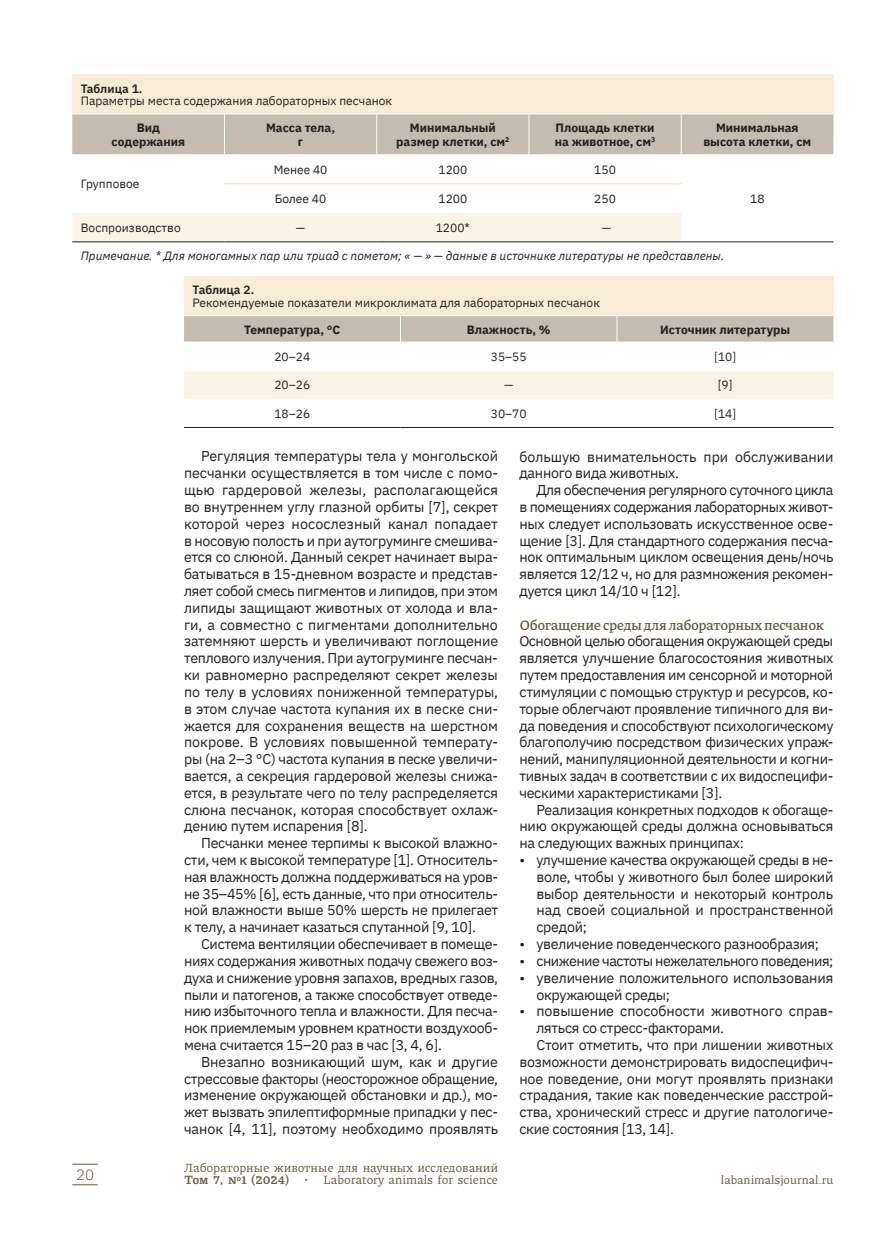
<style>
.page{position:relative;width:893px;height:1234px;background:#fff}
.page>*{position:absolute;margin:0;border:0;box-sizing:border-box;transform-origin:0 0}
.t1{font:300 15px "IBM Plex Sans";color:#675738}
.t2{font:14.25px/16.8px "IBM Plex Sans";letter-spacing:-.015em;color:#231f20;text-align:justify}
.t3{font:14.25px "IBM Plex Sans";letter-spacing:-.035em;color:#231f20}
.t4{font:600 14.25px "Piazzolla";letter-spacing:-.02em;color:#675738}
.t5{font:12.45px "Piazzolla";color:#675738}
.t6{font:12px "IBM Plex Sans";color:#231f20}
.t7{font:700 12px/14.4px "IBM Plex Sans";color:#231f20;text-align:center}
.t8{font:italic 12px "IBM Plex Sans";color:#231f20}
.t9{font:12px "Piazzolla";color:#675738}
.t10{font:600 12px "IBM Plex Sans";color:#231f20}
.s1{font-weight:700}
</style>
<div class="page">
<svg style="left:72px;top:1163px;width:26px;height:1px"></svg>
<svg style="left:72px;top:1184px;width:26px;height:1px"></svg>
<div style="left:72px;top:75px;width:761px;height:39px;background:#f9ecd6"></div>
<div style="left:72px;top:114px;width:761px;height:40px;background:#c5bbae"></div>
<div style="left:72px;top:213px;width:609px;height:28px;background:#fbf3e5"></div>
<hr style="left:224px;top:114px;width:1px;height:40px;background:#fff">
<hr style="left:376px;top:114px;width:1px;height:40px;background:#fff">
<hr style="left:529px;top:114px;width:1px;height:40px;background:#fff">
<hr style="left:681px;top:114px;width:1px;height:40px;background:#fff">
<hr style="left:72px;top:113px;width:153px;height:1px;background:#fff">
<hr style="left:225px;top:113px;width:152px;height:1px;background:#fff">
<hr style="left:377px;top:113px;width:152px;height:1px;background:#fff">
<hr style="left:529px;top:113px;width:152px;height:1px;background:#fff">
<hr style="left:681px;top:113px;width:152px;height:1px;background:#fff">
<hr style="left:225px;top:183px;width:152px;height:1px;background:#f4dab1">
<hr style="left:377px;top:183px;width:152px;height:1px;background:#f4dab1">
<hr style="left:529px;top:183px;width:152px;height:1px;background:#f4dab1">
<hr style="left:681px;top:241px;width:152px;height:1px;background:#231f20">
<hr style="left:72px;top:241px;width:153px;height:1px;background:#231f20">
<hr style="left:225px;top:241px;width:152px;height:1px;background:#231f20">
<hr style="left:377px;top:241px;width:152px;height:1px;background:#231f20">
<hr style="left:529px;top:241px;width:152px;height:1px;background:#231f20">
<div style="left:184px;top:276px;width:649px;height:39px;background:#f9ecd6"></div>
<div style="left:184px;top:370px;width:649px;height:29px;background:#fbf3e5"></div>
<div style="left:184px;top:316px;width:649px;height:25px;background:#c5bbae"></div>
<hr style="left:184px;top:427px;width:216px;height:1px;background:#231f20">
<hr style="left:400px;top:427px;width:217px;height:1px;background:#231f20">
<hr style="left:617px;top:427px;width:216px;height:1px;background:#231f20">
<p class="t10" style="left:81px;top:79px;width:63px">Таблица 1.</p>
<p class="t6" style="left:81px;top:92px;width:313px">Параметры места содержания лабораторных песчанок</p>
<p class="t7" style="left:112px;top:119px;width:75px">Вид содержания</p>
<p class="t7" style="left:266px;top:119px;width:71px">Масса тела, г</p>
<p class="t7" style="left:396px;top:119px;width:115px">Минимальный размер клетки, см<sup>2</sup></p>
<p class="t7" style="left:555px;top:119px;width:102px;text-align:left">Площадь клетки на животное, см<sup>3</sup></p>
<p class="t7" style="left:703px;top:119px;width:109px">Минимальная высота клетки, см</p>
<p class="t6" style="left:81px;top:175px;width:60px">Групповое</p>
<p class="t6" style="left:274px;top:160px;width:55px">Менее 40</p>
<p class="t6" style="left:438px;top:160px;width:30px">1200</p>
<p class="t6" style="left:594px;top:160px;width:23px">150</p>
<p class="t6" style="left:275px;top:189px;width:53px">Более 40</p>
<p class="t6" style="left:438px;top:189px;width:30px">1200</p>
<p class="t6" style="left:594px;top:189px;width:23px">250</p>
<p class="t6" style="left:750px;top:189px;width:16px">18</p>
<p class="t6" style="left:81px;top:218px;width:101px">Воспроизводство</p>
<p class="t6" style="left:296px;top:218px;width:11px">—</p>
<p class="t6" style="left:436px;top:218px;width:36px">1200*</p>
<p class="t6" style="left:602px;top:218px;width:11px">—</p>
<p class="t8" style="left:81px;top:246px;width:645px">Примечание. * Для моногамных пар или триад с пометом; « — » — данные в источнике литературы не представлены.</p>
<p class="t10" style="left:193px;top:281px;width:63px">Таблица 2.</p>
<p class="t6" style="left:193px;top:294px;width:409px">Рекомендуемые показатели микроклимата для лабораторных песчанок</p>
<p class="t7" style="left:244px;top:321px;width:98px">Температура, °С</p>
<p class="t7" style="left:467px;top:321px;width:85px">Влажность, %</p>
<p class="t7" style="left:660px;top:321px;width:131px">Источник литературы</p>
<p class="t6" style="left:274px;top:347px;width:37px">20–24</p>
<p class="t6" style="left:491px;top:347px;width:37px">35–55</p>
<p class="t6" style="left:714px;top:347px;width:24px">[10]</p>
<p class="t6" style="left:274px;top:376px;width:37px">20–26</p>
<p class="t6" style="left:504px;top:376px;width:11px">—</p>
<p class="t6" style="left:718px;top:376px;width:16px">[9]</p>
<p class="t6" style="left:274px;top:404px;width:37px">18–26</p>
<p class="t6" style="left:491px;top:404px;width:37px">30–70</p>
<p class="t6" style="left:714px;top:404px;width:24px">[14]</p>
<p class="t2" style="left:184px;top:447px;width:316px;text-indent:17px">Регуляция температуры тела у монгольской песчанки осуществляется в том числе с помо&shy;щью гардеровой железы, располагающейся во внутреннем углу глазной орбиты [7], секрет которой через носослезный канал попадает в носовую полость и при аутогруминге смешива&shy;ется со слюной. Данный секрет начинает выра&shy;батываться в 15-дневном возрасте и представ&shy;ляет собой смесь пигментов и липидов, при этом липиды защищают животных от холода и вла&shy;ги, а совместно с пигментами дополнительно затемняют шерсть и увеличивают поглощение теплового излучения. При аутогруминге песчан&shy;ки равномерно распределяют секрет железы по телу в условиях пониженной температуры, в этом случае частота купания их в песке сни&shy;жается для сохранения веществ на шерстном покрове. В условиях повышенной температу&shy;ры (на 2–3 °С) частота купания в песке увеличи&shy;вается, а секреция гардеровой железы снижа&shy;ется, в результате чего по телу распределяется слюна песчанок, которая способствует охлаж&shy;дению путем испарения [8].</p>
<p class="t2" style="left:184px;top:833px;width:316px;text-indent:17px">Песчанки менее терпимы к высокой влажно&shy;сти, чем к высокой температуре [1]. Относитель&shy;ная влажность должна поддерживаться на уров&shy;не 35–45% [6], есть данные, что при относитель&shy;ной влажности выше 50% шерсть не прилегает к телу, а начинает казаться спутанной [9, 10].</p>
<p class="t2" style="left:184px;top:934px;width:316px;text-indent:17px">Система вентиляции обеспечивает в помеще&shy;ниях содержания животных подачу свежего воз&shy;духа и снижение уровня запахов, вредных газов, пыли и патогенов, а также способствует отведе&shy;нию избыточного тепла и влажности. Для песча&shy;нок приемлемым уровнем кратности воздухооб&shy;мена считается 15–20 раз в час [3, 4, 6].</p>
<p class="t2" style="left:184px;top:1051px;width:316px;text-indent:17px">Внезапно возникающий шум, как и другие стрессовые факторы (неосторожное обращение, изменение окружающей обстановки и др.), мо&shy;жет вызвать эпилептиформные припадки у пес&shy;чанок [4, 11], поэтому необходимо проявлять</p>
<p class="t2" style="left:519px;top:447px;width:316px">большую внимательность при обслуживании данного вида животных.</p>
<p class="t2" style="left:519px;top:480px;width:316px;text-indent:17px">Для обеспечения регулярного суточного цикла в помещениях содержания лабораторных живот&shy;ных следует использовать искусственное осве&shy;щение [3]. Для стандартного содержания песча&shy;нок оптимальным циклом освещения день/ночь является 12/12 ч, но для размножения рекомен&shy;дуется цикл 14/10 ч [12].</p>
<p class="t4" style="left:519px;top:616px;width:306px">Обогащение среды для лабораторных песчанок</p>
<p class="t2" style="left:519px;top:631px;width:316px">Основной целью обогащения окружающей среды является улучшение благосостояния животных путем предоставления им сенсорной и моторной стимуляции с помощью структур и ресурсов, ко&shy;торые облегчают проявление типичного для ви&shy;да поведения и способствуют психологическому благополучию посредством физических упраж&shy;нений, манипуляционной деятельности и когни&shy;тивных задач в соответствии с их видоспецифи&shy;ческими характеристиками [3].</p>
<p class="t2" style="left:519px;top:799px;width:316px;text-indent:17px">Реализация конкретных подходов к обогаще&shy;нию окружающей среды должна основываться на следующих важных принципах:</p>
<p class="t2" style="left:536px;top:850px;width:299px;text-indent:-17px">• улучшение качества окружающей среды в не&shy;воле, чтобы у животного был более широкий выбор деятельности и некоторый контроль над своей социальной и пространственной средой;</p>
<p class="t2" style="left:519px;top:934px;width:301px">• увеличение поведенческого разнообразия;</p>
<p class="t3" style="left:519px;top:949px;width:315px">• снижение частоты нежелательного поведения;</p>
<p class="t2" style="left:536px;top:967px;width:298px;text-indent:-17px">• увеличение положительного использования окружающей среды;</p>
<p class="t2" style="left:519px;top:1001px;width:316px">• повышение способности животного справ-</p>
<p class="t2" style="left:536px;top:1018px;width:189px">ляться со стресс-факторами.</p>
<p class="t2" style="left:536px;top:1035px;width:298px">Стоит отметить, что при лишении животных</p>
<p class="t2" style="left:519px;top:1051px;width:316px">возможности демонстрировать видоспецифич-</p>
<p class="t2" style="left:519px;top:1068px;width:316px">ное поведение, они могут проявлять признаки</p>
<p class="t2" style="left:519px;top:1085px;width:316px">страдания, такие как поведенческие расстрой-</p>
<p class="t2" style="left:519px;top:1102px;width:316px">ства, хронический стресс и другие патологиче-</p>
<p class="t2" style="left:519px;top:1119px;width:156px">ские состояния [13, 14].</p>
<p class="t5" style="left:184px;top:1159px;width:316px">Лабораторные животные для научных исследований</p>
<p class="t1" style="left:76px;top:1163px;width:19px">20</p>
<p class="t5" style="left:184px;top:1172px;width:315px"><span class="s1">Том 7, №1 (2024)</span> • Laboratory animals for science</p>
<p class="t9" style="left:721px;top:1172px;width:114px">labanimalsjournal.ru</p>
</div>
